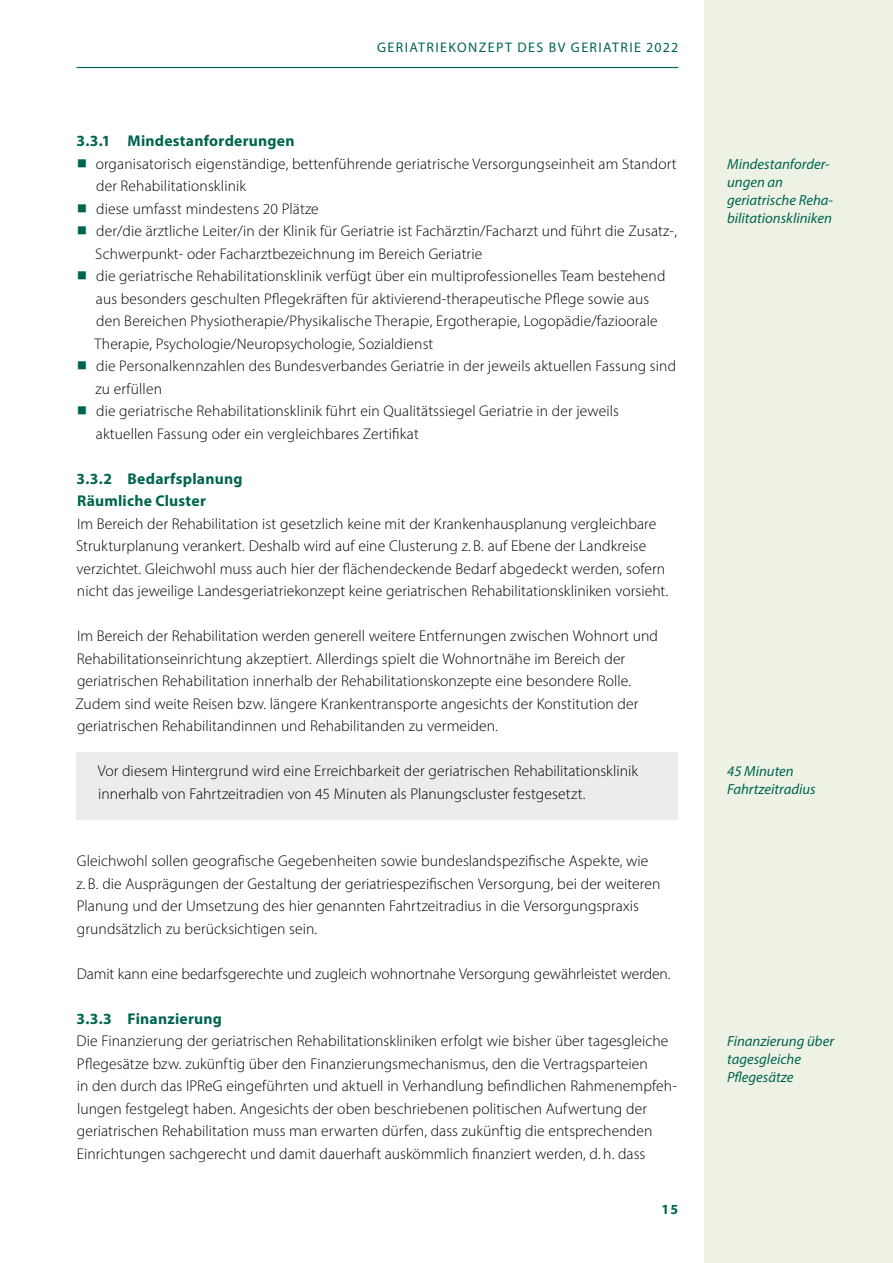
<style>
.page{position:relative;width:893px;height:1263px;background:#fff}
.page>*{position:absolute;margin:0;border:0;box-sizing:border-box;transform-origin:0 0}
.t1{font:300 15.6px/22.5px "Myriad Pro";letter-spacing:.005em;color:#000}
.t2{font:700 15.6px/22.5px "Myriad Pro";letter-spacing:.015em;color:#00654f}
.t3{font:300 15.45px/22.5px "Myriad Pro";letter-spacing:.01em;color:#000}
.t4{font:italic 14.7px/18px "Myriad Pro";color:#00654f}
.t5{font:13.95px "Myriad Pro";letter-spacing:.1em;color:#00654f}
.t6{font:700 13.95px "Myriad Pro";color:#00654f}
</style>
<div class="page">
<hr style="left:77px;top:67px;width:601px;height:1px;background:#00654f">
<div style="left:704px;top:0;width:189px;height:1263px;background:#edf2e5"></div>
<div style="left:77px;top:752px;width:601px;height:68px;background:#eaedeb"></div>
<p class="t5" style="left:377px;top:39px;width:303px">GERIATRIEKONZEPT DES BV GERIATRIE 2022</p>
<p class="t2" style="left:77px;top:129px;width:219px">3.3.1 Mindestanforderungen</p>
<p class="t3" style="left:95px;top:152px;width:584px">organisatorisch eigenständige, bettenführende geriatrische Versorgungseinheit am Standort der Rehabilitationsklinik<br>diese umfasst mindestens 20 Plätze<br>der/die ärztliche Leiter/in der Klinik für Geriatrie ist Fachärztin/Facharzt und führt die Zusatz-, Schwerpunkt- oder Facharztbezeichnung im Bereich Geriatrie<br>die geriatrische Rehabilitationsklinik verfügt über ein multiprofessionelles Team bestehend aus besonders geschulten Pflegekräften für aktivierend-therapeutische Pflege sowie aus<br>den Bereichen Physiotherapie/Physikalische Therapie, Ergotherapie, Logopädie/fazioorale Therapie, Psychologie/Neuropsychologie, Sozialdienst<br>die Personalkennzahlen des Bundesverbandes Geriatrie in der jeweils aktuellen Fassung sind zu erfüllen<br>die geriatrische Rehabilitationsklinik führt ein Qualitätssiegel Geriatrie in der jeweils aktuellen Fassung oder ein vergleichbares Zertifikat</p>
<p class="t2" style="left:77px;top:467px;width:167px">3.3.2 Bedarfsplanung<br>Räumliche Cluster</p>
<p class="t1" style="left:76px;top:512px;width:594px">Im Bereich der Rehabilitation ist gesetzlich keine mit der Krankenhausplanung vergleichbare Strukturplanung verankert. Deshalb wird auf eine Clusterung z. B. auf Ebene der Landkreise verzichtet. Gleichwohl muss auch hier der flächendeckende Bedarf abgedeckt werden, sofern nicht das jeweilige Landesgeriatriekonzept keine geriatrischen Rehabilitationskliniken vorsieht.</p>
<p class="t1" style="left:75px;top:625px;width:584px">Im Bereich der Rehabilitation werden generell weitere Entfernungen zwischen Wohnort und Rehabilitationseinrichtung akzeptiert. Allerdings spielt die Wohnortnähe im Bereich der geriatrischen Rehabilitation innerhalb der Rehabilitationskonzepte eine besondere Rolle.<br>Zudem sind weite Reisen bzw. längere Krankentransporte angesichts der Konstitution der geriatrischen Rehabilitandinnen und Rehabilitanden zu vermeiden.</p>
<p class="t1" style="left:98px;top:760px;width:542px">Vor diesem Hintergrund wird eine Erreichbarkeit der geriatrischen Rehabilitationsklinik innerhalb von Fahrtzeitradien von 45 Minuten als Planungscluster festgesetzt.</p>
<p class="t1" style="left:76px;top:850px;width:585px">Gleichwohl sollen geografische Gegebenheiten sowie bundeslandspezifische Aspekte, wie z. B. die Ausprägungen der Gestaltung der geriatriespezifischen Versorgung, bei der weiteren Planung und der Umsetzung des hier genannten Fahrtzeitradius in die Versorgungspraxis grundsätzlich zu berücksichtigen sein.</p>
<p class="t1" style="left:77px;top:962px;width:595px">Damit kann eine bedarfsgerechte und zugleich wohnortnahe Versorgung gewährleistet werden.</p>
<p class="t2" style="left:77px;top:1007px;width:147px">3.3.3 Finanzierung</p>
<p class="t1" style="left:77px;top:1030px;width:602px">Die Finanzierung der geriatrischen Rehabilitationskliniken erfolgt wie bisher über tagesgleiche Pflegesätze bzw. zukünftig über den Finanzierungsmechanismus, den die Vertragsparteien<br>in den durch das IPReG eingeführten und aktuell in Verhandlung befindlichen Rahmenempfeh&shy;lungen festgelegt haben. Angesichts der oben beschriebenen politischen Aufwertung der geriatrischen Rehabilitation muss man erwarten dürfen, dass zukünftig die entsprechenden Einrichtungen sachgerecht und damit dauerhaft auskömmlich finanziert werden, d. h. dass</p>
<p class="t6" style="left:662px;top:1200px;width:18px">15</p>
<p class="t4" style="left:727px;top:155px;width:107px">Mindestanforder&shy;ungen an geriatrische Reha&shy;bilitationskliniken</p>
<p class="t4" style="left:727px;top:762px;width:90px">45 Minuten<br>Fahrtzeitradius</p>
<p class="t4" style="left:727px;top:1032px;width:108px">Finanzierung über tagesgleiche<br>Pflegesätze</p>
</div>
